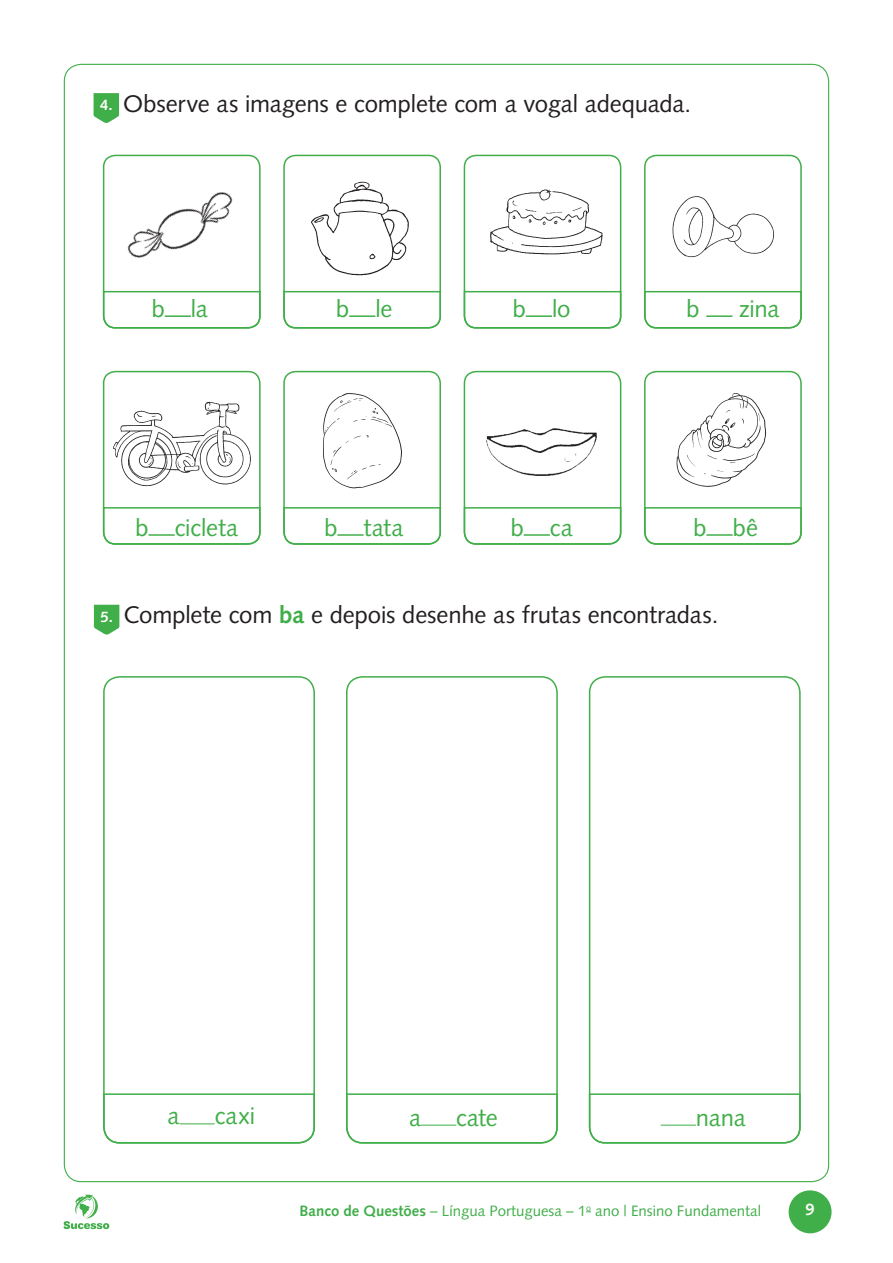
<style>
.page{position:relative;width:893px;height:1263px;background:#fff}
.page>*{position:absolute;margin:0;border:0;box-sizing:border-box;transform-origin:0 0}
.corpo{font:24px "Syntax LT Std";letter-spacing:-.01em;color:#231f20}
.corpo-2{font:24px "Syntax LT Std";letter-spacing:-.005em;color:#40ae49}
.t1{font:700 16.5px "Syntax LT Std";color:#fff}
.t2{font:15px "Syntax LT Std";color:#40ae49}
.t3{font:700 15px "Syntax LT Std";color:#fff}
.s1{font-weight:700;color:#40ae49}
.s2{font-weight:700}
</style>
<div class="page">
<div style="left:789px;top:1190px;width:43px;height:43px;background:#40ae49;border-radius:50%"></div>
<svg style="left:64px;top:1194px;width:45px;height:35px"></svg>
<div style="left:103px;top:371px;width:158px;height:174px;border:2px solid #40ae49;border-radius:12px"></div>
<div style="left:103px;top:676px;width:212px;height:467px;border:2px solid #40ae49;border-radius:16px"></div>
<div style="left:283px;top:155px;width:158px;height:174px;border:2px solid #40ae49;border-radius:12px"></div>
<div style="left:283px;top:371px;width:158px;height:174px;border:2px solid #40ae49;border-radius:12px"></div>
<div style="left:346px;top:676px;width:212px;height:467px;border:2px solid #40ae49;border-radius:16px"></div>
<div style="left:464px;top:155px;width:157px;height:174px;border:2px solid #40ae49;border-radius:12px"></div>
<div style="left:464px;top:371px;width:157px;height:174px;border:2px solid #40ae49;border-radius:12px"></div>
<div style="left:589px;top:676px;width:212px;height:467px;border:2px solid #40ae49;border-radius:16px"></div>
<div style="left:644px;top:155px;width:158px;height:174px;border:2px solid #40ae49;border-radius:12px"></div>
<div style="left:644px;top:371px;width:158px;height:174px;border:2px solid #40ae49;border-radius:12px"></div>
<svg style="left:94px;top:93px;width:25px;height:30px"></svg>
<svg style="left:94px;top:605px;width:25px;height:30px"></svg>
<svg style="left:102px;top:290px;width:159px;height:39px"></svg>
<svg style="left:102px;top:506px;width:159px;height:39px"></svg>
<svg style="left:103px;top:1093px;width:212px;height:51px"></svg>
<svg style="left:283px;top:290px;width:158px;height:39px"></svg>
<svg style="left:283px;top:506px;width:158px;height:39px"></svg>
<svg style="left:346px;top:1093px;width:212px;height:51px"></svg>
<svg style="left:463px;top:290px;width:159px;height:39px"></svg>
<svg style="left:463px;top:506px;width:159px;height:39px"></svg>
<svg style="left:588px;top:1093px;width:213px;height:51px"></svg>
<svg style="left:644px;top:290px;width:158px;height:39px"></svg>
<svg style="left:644px;top:506px;width:158px;height:39px"></svg>
<img style="left:490px;top:189px;width:113px;height:66px">
<img style="left:672px;top:196px;width:102px;height:62px">
<img style="left:113px;top:401px;width:138px;height:86px">
<img style="left:463px;top:406px;width:156px;height:79px">
<img style="left:676px;top:393px;width:91px;height:94px">
<hr style="left:165px;top:315px;width:26px;height:2px;background:#40ae49">
<hr style="left:349px;top:315px;width:26px;height:2px;background:#40ae49">
<hr style="left:526px;top:315px;width:26px;height:2px;background:#40ae49">
<hr style="left:706px;top:315px;width:26px;height:2px;background:#40ae49">
<hr style="left:148px;top:534px;width:27px;height:2px;background:#40ae49">
<hr style="left:179px;top:1123px;width:36px;height:1px;background:#40ae49">
<hr style="left:337px;top:534px;width:27px;height:2px;background:#40ae49">
<hr style="left:421px;top:1125px;width:35px;height:1px;background:#40ae49">
<hr style="left:524px;top:534px;width:26px;height:2px;background:#40ae49">
<hr style="left:661px;top:1125px;width:35px;height:1px;background:#40ae49">
<hr style="left:706px;top:534px;width:27px;height:2px;background:#40ae49">
<img style="left:110px;top:154px;width:151px;height:153px">
<img style="left:311px;top:181px;width:98px;height:95px">
<img style="left:323px;top:393px;width:79px;height:96px">
<p class="t3" style="left:100px;top:96px;width:14px">4.</p>
<p class="corpo" style="left:123px;top:89px;width:569px">Observe as imagens e complete com a vogal adequada.</p>
<p class="corpo-2" style="left:151px;top:294px;width:58px">b la</p>
<p class="corpo-2" style="left:336px;top:294px;width:58px">b le</p>
<p class="corpo-2" style="left:512px;top:294px;width:60px">b lo</p>
<p class="corpo-2" style="left:686px;top:294px;width:15px">b</p>
<p class="corpo-2" style="left:739px;top:294px;width:42px">zina</p>
<p class="corpo-2" style="left:135px;top:513px;width:105px">b cicleta</p>
<p class="corpo-2" style="left:324px;top:513px;width:81px">b tata</p>
<p class="corpo-2" style="left:510px;top:513px;width:64px">b ca</p>
<p class="corpo-2" style="left:693px;top:513px;width:66px">b bê</p>
<p class="t3" style="left:100px;top:608px;width:14px">5.</p>
<p class="corpo" style="left:124px;top:601px;width:596px">Complete com <span class="s1">ba</span> e depois desenhe as frutas encontradas.</p>
<p class="corpo-2" style="left:167px;top:1102px;width:13px">a</p>
<p class="corpo-2" style="left:215px;top:1102px;width:42px">caxi</p>
<p class="corpo-2" style="left:409px;top:1103px;width:13px">a</p>
<p class="corpo-2" style="left:456px;top:1103px;width:43px">cate</p>
<p class="corpo-2" style="left:696px;top:1103px;width:51px">nana</p>
<p class="t2" style="left:299px;top:1202px;width:463px"><span class="s2">Banco de Questões</span> – Língua Portuguesa – 1<sup>o</sup> ano | Ensino Fundamental</p>
<p class="t1" style="left:805px;top:1200px;width:11px">9</p>
</div>
